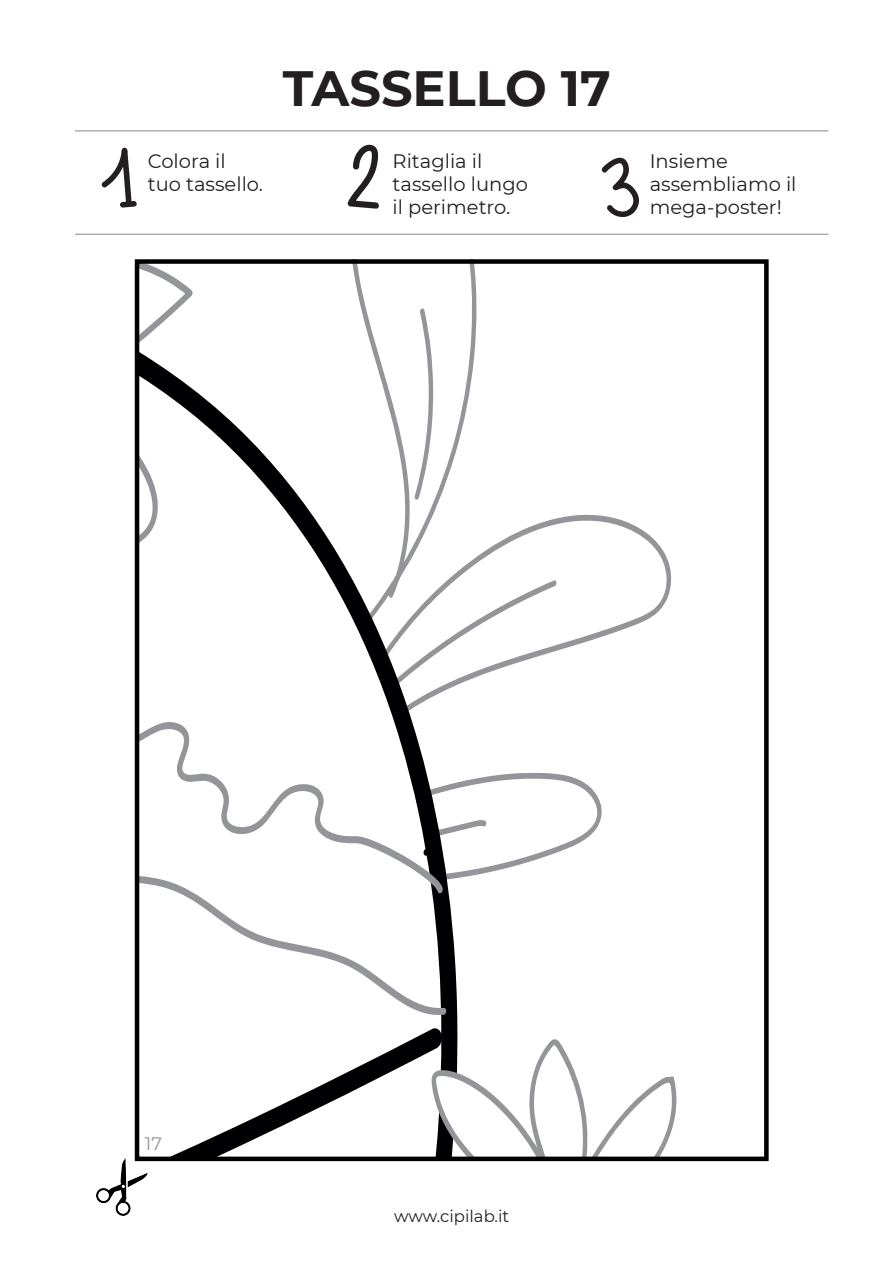
<style>
.page{position:relative;width:893px;height:1263px;background:#fff}
.page>*{position:absolute;margin:0;border:0;box-sizing:border-box;transform-origin:0 0}
.t1{font:700 49.5px "Montserrat";color:#231f20}
.t2{font:19.5px/23.4px "Montserrat";color:#231f20}
.t3{font:18px "Montserrat";color:#939598}
.t4{font:16.5px "Montserrat";color:#231f20}
</style>
<div class="page">
<svg style="left:101px;top:147px;width:36px;height:61px"></svg>
<svg style="left:347px;top:144px;width:32px;height:65px"></svg>
<svg style="left:601px;top:157px;width:38px;height:60px"></svg>
<hr style="left:75px;top:234px;width:753px;height:1px;background:#939598">
<hr style="left:75px;top:130px;width:753px;height:1px;background:#939598">
<img style="left:97px;top:1159px;width:51px;height:56px">
<svg style="left:478px;top:514px;width:194px;height:137px"></svg>
<svg style="left:462px;top:579px;width:95px;height:104px"></svg>
<svg style="left:462px;top:265px;width:16px;height:369px"></svg>
<svg style="left:141px;top:265px;width:321px;height:762px"></svg>
<svg style="left:141px;top:390px;width:302px;height:383px"></svg>
<svg style="left:141px;top:265px;width:52px;height:88px"></svg>
<svg style="left:141px;top:773px;width:461px;height:242px"></svg>
<svg style="left:174px;top:1027px;width:503px;height:128px"></svg>
<div style="left:135px;top:259px;width:634px;height:902px;border:5px solid #000001"></div>
<h1 class="t1" style="left:283px;top:53px;width:330px">TASSELLO 17</h1>
<p class="t2" style="left:148px;top:148px;width:117px">Colora il tuo tassello.</p>
<p class="t2" style="left:393px;top:148px;width:137px">Ritaglia il tassello lungo il perimetro.</p>
<p class="t2" style="left:650px;top:148px;width:148px">Insieme assembliamo il mega-poster!</p>
<p class="t3" style="left:145px;top:1131px;width:19px">17</p>
<p class="t4" style="left:394px;top:1204px;width:117px">www.cipilab.it</p>
</div>
